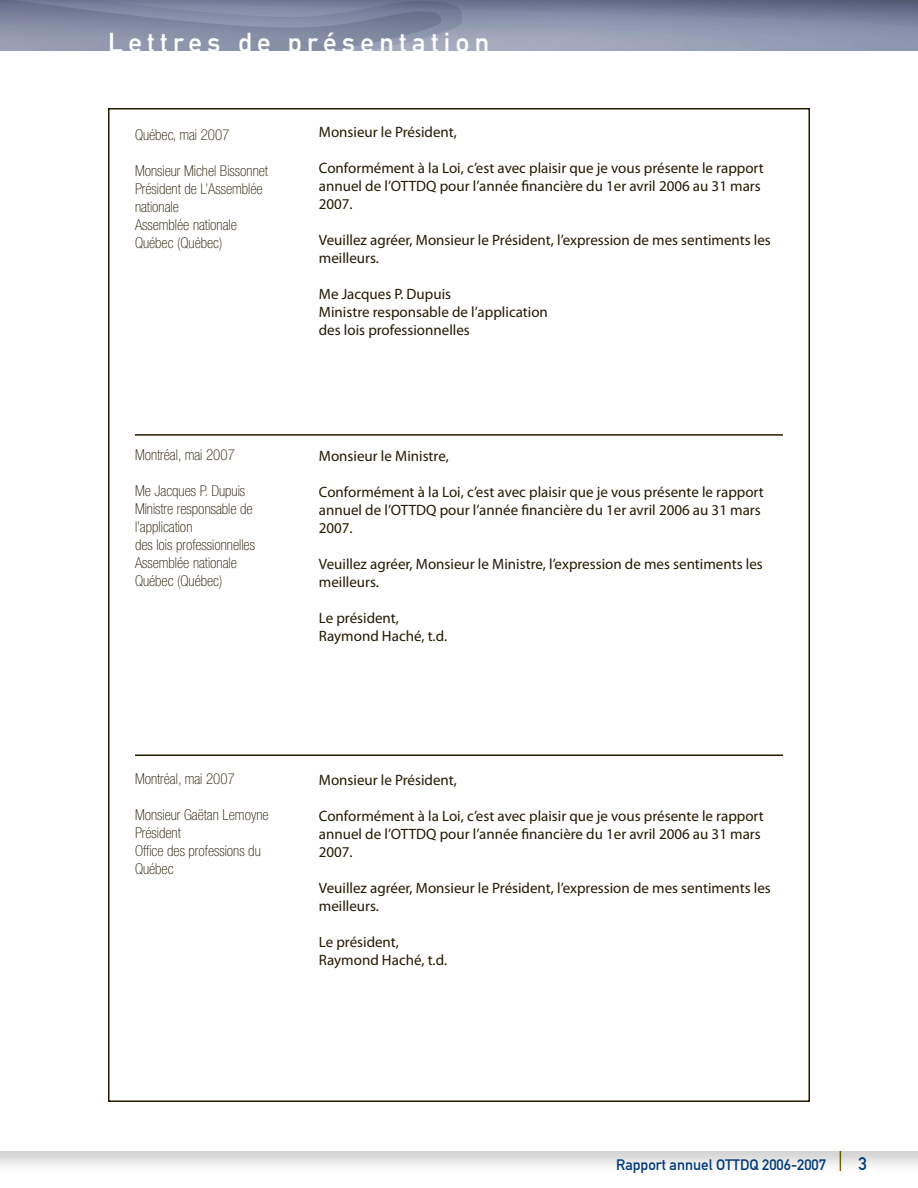
<style>
.page{position:relative;width:918px;height:1188px;background:#fff}
.page>*{position:absolute;margin:0;border:0;box-sizing:border-box;transform-origin:0 0}
.t1{font:27px "DIN Mittelschrift";letter-spacing:.2em;color:#fff}
.t2{font:15px/18px "Myriad Pro";color:#241902}
.t3{font:100 condensed 15px/18px "Helvetica Neue";color:#241902}
.t4{font:15px "DIN Mittelschrift";color:#003d7d}
</style>
<div class="page">
<img style="left:828px;top:0;width:90px;height:51px">
<div style="left:0;top:1110px;width:918px;height:64px;background:#221e1f;opacity:.2"></div>
<div style="left:0;top:1111px;width:918px;height:40px;background:#fff"></div>
<img style="left:0;top:0;width:828px;height:51px">
<hr style="left:135px;top:434px;width:648px;height:2px;background:#241902">
<hr style="left:135px;top:754px;width:648px;height:2px;background:#241902">
<svg style="left:859px;top:1157px;width:7px;height:13px"></svg>
<h1 class="t1" style="left:108px;top:26px;width:383px">Lettres de présentation</h1>
<p class="t3" style="left:135px;top:125px;width:96px">Québec, mai 2007</p>
<p class="t3" style="left:135px;top:161px;width:134px">Monsieur Michel Bissonnet<br>Président de L’Assemblée nationale<br>Assemblée nationale<br>Québec (Québec)</p>
<p class="t3" style="left:135px;top:445px;width:101px">Montréal, mai 2007</p>
<p class="t3" style="left:135px;top:481px;width:121px">Me Jacques P. Dupuis<br>Ministre responsable de l’application<br>des lois professionnelles<br>Assemblée nationale<br>Québec (Québec)</p>
<p class="t2" style="left:319px;top:123px;width:139px">Monsieur le Président,</p>
<p class="t2" style="left:319px;top:159px;width:447px">Conformément à la Loi, c’est avec plaisir que je vous présente le rapport annuel de l’OTTDQ pour l’année financière du 1er avril 2006 au 31 mars<br>2007.</p>
<p class="t2" style="left:319px;top:231px;width:454px">Veuillez agréer, Monsieur le Président, l’expression de mes sentiments les meilleurs.</p>
<p class="t2" style="left:319px;top:285px;width:231px">Me Jacques P. Dupuis<br>Ministre responsable de l’application des lois professionnelles</p>
<p class="t2" style="left:319px;top:447px;width:131px">Monsieur le Ministre,</p>
<p class="t2" style="left:319px;top:483px;width:447px">Conformément à la Loi, c’est avec plaisir que je vous présente le rapport annuel de l’OTTDQ pour l’année financière du 1er avril 2006 au 31 mars<br>2007.</p>
<p class="t2" style="left:319px;top:555px;width:445px">Veuillez agréer, Monsieur le Ministre, l’expression de mes sentiments les meilleurs.</p>
<p class="t2" style="left:319px;top:609px;width:130px">Le président,<br>Raymond Haché, t.d.</p>
<p class="t3" style="left:135px;top:769px;width:101px">Montréal, mai 2007</p>
<p class="t3" style="left:135px;top:805px;width:135px">Monsieur Gaëtan Lemoyne<br>Président<br>Office des professions du<br>Québec</p>
<p class="t2" style="left:319px;top:771px;width:139px">Monsieur le Président,</p>
<p class="t2" style="left:319px;top:807px;width:447px">Conformément à la Loi, c’est avec plaisir que je vous présente le rapport annuel de l’OTTDQ pour l’année financière du 1er avril 2006 au 31 mars<br>2007.</p>
<p class="t2" style="left:319px;top:879px;width:454px">Veuillez agréer, Monsieur le Président, l’expression de mes sentiments les meilleurs.</p>
<p class="t2" style="left:319px;top:933px;width:130px">Le président,<br>Raymond Haché, t.d.</p>
<p class="t4" style="left:616px;top:1156px;width:211px">Rapport annuel OTTDQ 2006-2007</p>
</div>
